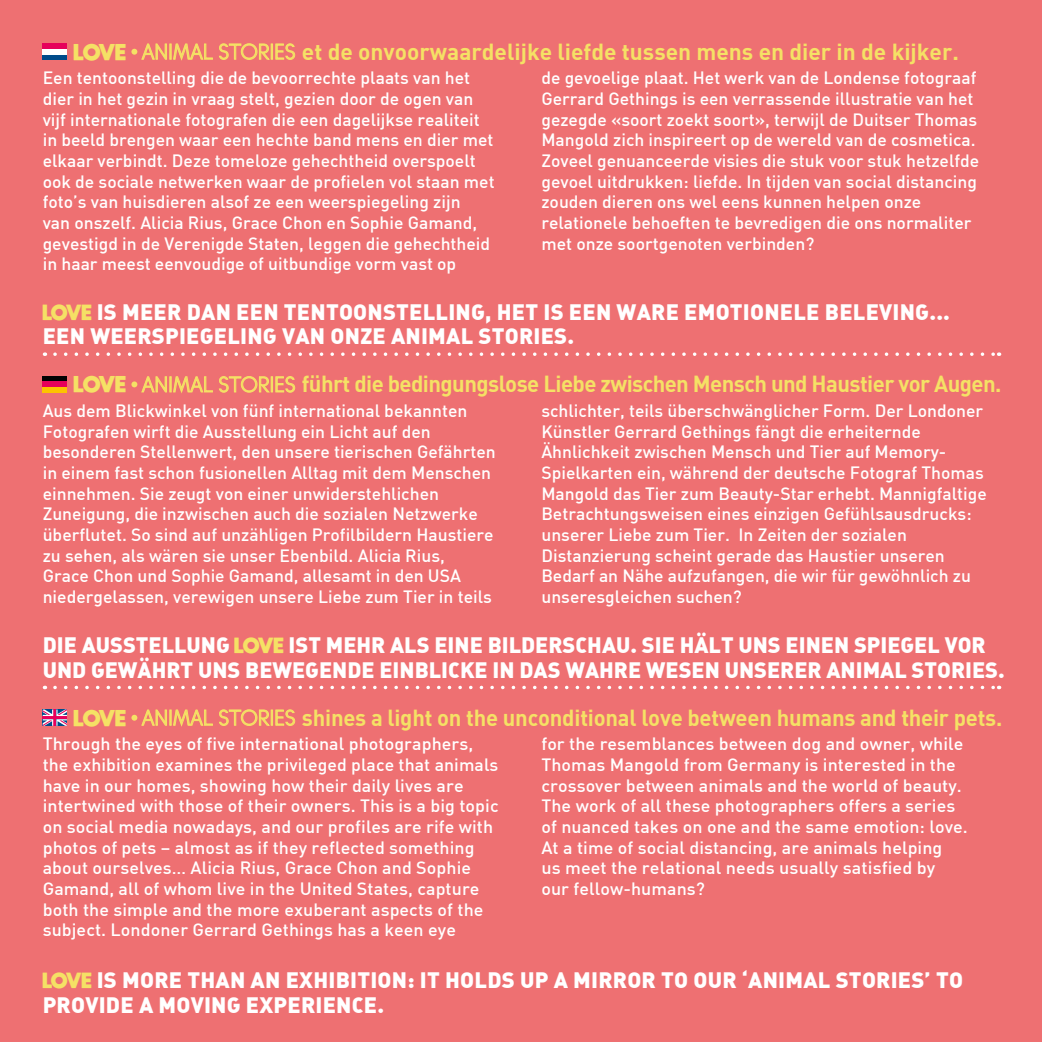
<style>
.page{position:relative;width:1042px;height:1042px;background:#fff}
.page>*{position:absolute;margin:0;border:0;box-sizing:border-box;transform-origin:0 0}
.t1{font:22.75px "DIN Bold";letter-spacing:-.01em;color:#f5e165}
.t2{font:21.88px/24.5px "DIN Black Alternate";letter-spacing:.01em;color:#fff}
.t3{font:500 17.5px/20.7px "DIN";color:#fff}
.s1{font-family:"moon get";font-weight:800;font-size:16.28px}
.s2{font-family:"Banks Miles Single Line";font-size:21.7px}
.s3{font-family:"moon get";font-weight:800;font-size:15.58px;color:#f5e165}
</style>
<div class="page">
<div style="left:1px;top:0;width:1041px;height:1042px;background:#ee7072"></div>
<div style="left:43px;top:54px;width:24px;height:6px;background:#004b8a"></div>
<div style="left:43px;top:49px;width:24px;height:5px;background:#fff"></div>
<div style="left:43px;top:43px;width:24px;height:6px;background:#e6005b"></div>
<svg style="left:131px;top:43px;width:165px;height:18px"></svg>
<svg style="left:43px;top:709px;width:24px;height:17px"></svg>
<svg style="left:131px;top:709px;width:165px;height:18px"></svg>
<div style="left:43px;top:376px;width:24px;height:6px;background:#020203"></div>
<div style="left:43px;top:382px;width:24px;height:5px;background:#e6005b"></div>
<div style="left:43px;top:387px;width:24px;height:5px;background:#fdc300"></div>
<svg style="left:131px;top:376px;width:165px;height:17px"></svg>
<svg style="left:55px;top:352px;width:944px;height:4px"></svg>
<svg style="left:55px;top:686px;width:944px;height:3px"></svg>
<h1 class="t1" style="left:74px;top:37px;width:886px"><span class="s1">LOVE</span> <span class="s2">ANIMAL STORIES</span> et de onvoorwaardelijke liefde tussen mens en dier in de kijker.</h1>
<p class="t3" style="left:43px;top:67px;width:453px">Een tentoonstelling die de bevoorrechte plaats van het dier in het gezin in vraag stelt, gezien door de ogen van vijf internationale fotografen die een dagelijkse realiteit in beeld brengen waar een hechte band mens en dier met elkaar verbindt. Deze tomeloze gehechtheid overspoelt ook de sociale netwerken waar de profielen vol staan met foto’s van huisdieren alsof ze een weerspiegeling zijn<br>van onszelf. Alicia Rius, Grace Chon en Sophie Gamand, gevestigd in de Verenigde Staten, leggen die gehechtheid in haar meest eenvoudige of uitbundige vorm vast op</p>
<p class="t3" style="left:541px;top:67px;width:439px">de gevoelige plaat. Het werk van de Londense fotograaf Gerrard Gethings is een verrassende illustratie van het gezegde «soort zoekt soort», terwijl de Duitser Thomas Mangold zich inspireert op de wereld van de cosmetica.<br>Zoveel genuanceerde visies die stuk voor stuk hetzelfde gevoel uitdrukken: liefde. In tijden van social distancing zouden dieren ons wel eens kunnen helpen onze relationele behoeften te bevredigen die ons normaliter met onze soortgenoten verbinden?</p>
<p class="t2" style="left:43px;top:298px;width:909px"><span class="s3">LOVE</span> IS MEER DAN EEN TENTOONSTELLING, HET IS EEN WARE EMOTIONELE BELEVING...<br>EEN WEERSPIEGELING VAN ONZE ANIMAL STORIES.</p>
<h1 class="t1" style="left:74px;top:369px;width:929px"><span class="s1">LOVE</span> <span class="s2">ANIMAL STORIES</span> führt die bedingungslose Liebe zwischen Mensch und Haustier vor Augen.</h1>
<p class="t3" style="left:43px;top:400px;width:455px">Aus dem Blickwinkel von fünf international bekannten Fotografen wirft die Ausstellung ein Licht auf den besonderen Stellenwert, den unsere tierischen Gefährten in einem fast schon fusionellen Alltag mit dem Menschen einnehmen. Sie zeugt von einer unwiderstehlichen Zuneigung, die inzwischen auch die sozialen Netzwerke überflutet. So sind auf unzähligen Profilbildern Haustiere zu sehen, als wären sie unser Ebenbild. Alicia Rius,<br>Grace Chon und Sophie Gamand, allesamt in den USA niedergelassen, verewigen unsere Liebe zum Tier in teils</p>
<p class="t3" style="left:541px;top:400px;width:447px">schlichter, teils überschwänglicher Form. Der Londoner Künstler Gerrard Gethings fängt die erheiternde Ähnlichkeit zwischen Mensch und Tier auf Memory-Spielkarten ein, während der deutsche Fotograf Thomas Mangold das Tier zum Beauty-Star erhebt. Mannigfaltige Betrachtungsweisen eines einzigen Gefühlsausdrucks: unserer Liebe zum Tier. In Zeiten der sozialen Distanzierung scheint gerade das Haustier unseren Bedarf an Nähe aufzufangen, die wir für gewöhnlich zu unseresgleichen suchen?</p>
<p class="t2" style="left:43px;top:632px;width:963px">DIE AUSSTELLUNG <span class="s3">LOVE</span> IST MEHR ALS EINE BILDERSCHAU. SIE HÄLT UNS EINEN SPIEGEL VOR<br>UND GEWÄHRT UNS BEWEGENDE EINBLICKE IN DAS WAHRE WESEN UNSERER ANIMAL STORIES.</p>
<h1 class="t1" style="left:74px;top:703px;width:930px"><span class="s1">LOVE</span> <span class="s2">ANIMAL STORIES</span> shines a light on the unconditional love between humans and their pets.</h1>
<p class="t3" style="left:43px;top:733px;width:457px">Through the eyes of five international photographers, the exhibition examines the privileged place that animals have in our homes, showing how their daily lives are intertwined with those of their owners. This is a big topic on social media nowadays, and our profiles are rife with photos of pets – almost as if they reflected something about ourselves… Alicia Rius, Grace Chon and Sophie Gamand, all of whom live in the United States, capture both the simple and the more exuberant aspects of the subject. Londoner Gerrard Gethings has a keen eye</p>
<p class="t3" style="left:541px;top:733px;width:428px">for the resemblances between dog and owner, while Thomas Mangold from Germany is interested in the crossover between animals and the world of beauty.<br>The work of all these photographers offers a series of nuanced takes on one and the same emotion: love.<br>At a time of social distancing, are animals helping<br>us meet the relational needs usually satisfied by<br>our fellow-humans?</p>
<p class="t2" style="left:43px;top:966px;width:922px"><span class="s3">LOVE</span> IS MORE THAN AN EXHIBITION: IT HOLDS UP A MIRROR TO OUR ‘ANIMAL STORIES’ TO<br>PROVIDE A MOVING EXPERIENCE.</p>
</div>
